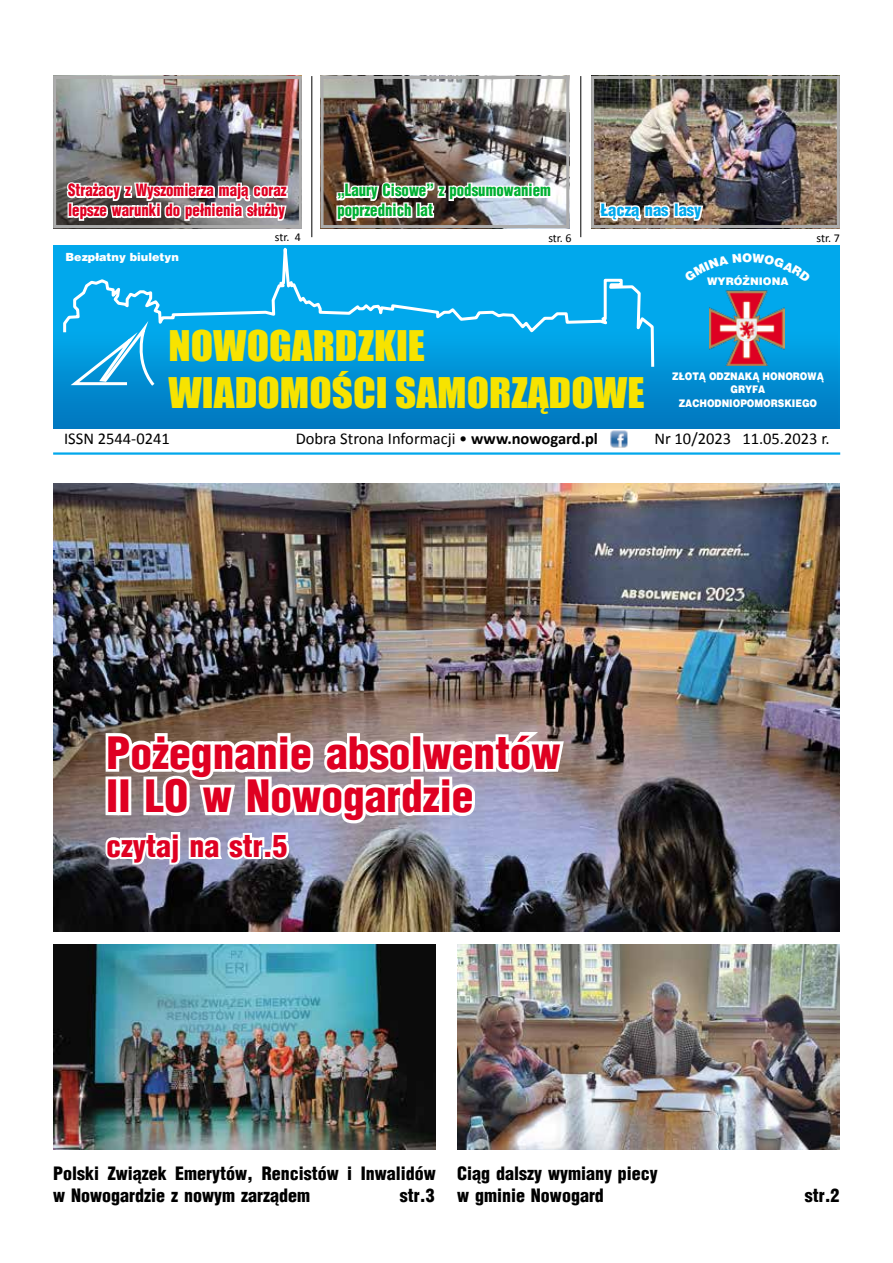
<style>
.page{position:relative;width:893px;height:1263px;background:#fff}
.page>*{position:absolute;margin:0;border:0;box-sizing:border-box;transform-origin:0 0}
.t1{font:900 43.5px/43.5px "Switzerland Cond";color:#df0022}
.t2{font:39px/47px "Impact";color:#f7e300;scale:1.05 1}
.t3{font:900 30px "Switzerland Cond";color:#df0022}
.t4{font:900 18px/21.6px "Switzerland Cond";color:#000}
.t5{font:16.5px "Calibri";color:#000}
.t6{font:900 16.5px/19.8px "Switzerland Cond";color:#df0022;scale:.9 1}
.t7{font:900 16.5px/19.8px "Switzerland Cond";color:#00b033;scale:.9 1}
.t8{font:900 16.5px "Switzerland Cond";color:#00a8ec}
.t9{font:12px "Calibri";letter-spacing:-.005em;color:#000}
.t10{font:900 11.25px "Switzerland";color:#fff}
.t11{font:900 10.5px/13.5px "Switzerland";color:#fff;text-align:center;scale:.87 1}
.t12{font:900 10.5px "Switzerland";color:#fff}
.s1{font-weight:700}
</style>
<div class="page">
<img style="left:325px;top:80px;width:240px;height:144px">
<div style="left:321px;top:76px;width:248px;height:152px;border:3px solid #acacac"></div>
<img style="left:595px;top:80px;width:241px;height:144px">
<div style="left:591px;top:76px;width:249px;height:152px;border:3px solid #acacac"></div>
<img style="left:53px;top:245px;width:787px;height:183px">
<svg style="left:63px;top:248px;width:593px;height:122px;background:#0ea9e9"></svg>
<svg style="left:66px;top:324px;width:91px;height:65px;background:#27aae3"></svg>
<img style="left:709px;top:290px;width:76px;height:76px">
<hr style="left:53px;top:452px;width:787px;height:3px;background:#00a8ec">
<img style="left:610px;top:430px;width:18px;height:18px">
<hr style="left:311px;top:76px;width:1px;height:161px;background:#000">
<hr style="left:580px;top:76px;width:1px;height:161px;background:#000">
<img style="left:57px;top:80px;width:241px;height:144px">
<div style="left:53px;top:76px;width:249px;height:152px;border:3px solid #acacac"></div>
<svg style="left:598px;top:201px;width:107px;height:28px"></svg>
<svg style="left:65px;top:157px;width:224px;height:104px"></svg>
<img style="left:335px;top:171px;width:218px;height:58px">
<img style="left:53px;top:484px;width:787px;height:447px">
<img style="left:457px;top:944px;width:383px;height:206px">
<img style="left:53px;top:944px;width:383px;height:206px">
<img style="left:102px;top:719px;width:465px;height:162px">
<div style="left:684px;top:253px;width:127px;height:29px;background:#01a8ec"></div>
<p class="t6" style="left:68px;top:180px;width:244px">Strażacy z Wyszomierza mają coraz lepsze warunki do pełnienia służby</p>
<p class="t7" style="left:337px;top:180px;width:239px">„Laury Cisowe” z podsumowaniem poprzednich lat</p>
<p class="t8" style="left:601px;top:200px;width:102px">Łączą nas lasy</p>
<p class="t10" style="left:65px;top:250px;width:115px">Bezpłatny biuletyn</p>
<p class="t9" style="left:275px;top:230px;width:28px">str. 4</p>
<p class="t9" style="left:548px;top:230px;width:25px">str. 6</p>
<p class="t9" style="left:816px;top:230px;width:25px">str. 7</p>
<p class="t12" style="left:707px;top:275px;width:83px">WYRÓŻNIONA</p>
<h2 class="t2" style="left:168px;top:321px;width:455px">NOWOGARDZKIE<br>WIADOMOŚCI SAMORZĄDOWE</h2>
<p class="t11" style="left:672px;top:370px;width:176px">ZŁOTĄ ODZNAKĄ HONOROWĄ<br>GRYFA<br>ZACHODNIOPOMORSKIEGO</p>
<p class="t5" style="left:64px;top:428px;width:107px">ISSN 2544-0241</p>
<p class="t5" style="left:296px;top:428px;width:304px">Dobra Strona Informacji • <span class="s1">www.nowogard.pl</span></p>
<p class="t5" style="left:654px;top:428px;width:177px">Nr 10/2023 11.05.2023 r.</p>
<h1 class="t1" style="left:106px;top:730px;width:456px">Pożegnanie absolwentów<br>II LO w Nowogardzie</h1>
<h3 class="t3" style="left:106px;top:826px;width:183px">czytaj na str.5</h3>
<p class="t4" style="left:53px;top:1162px;width:384px">Polski Związek Emerytów, Rencistów i Inwalidów w Nowogardzie z nowym zarządem</p>
<p class="t4" style="left:400px;top:1184px;width:36px">str.3</p>
<p class="t4" style="left:457px;top:1162px;width:202px">Ciąg dalszy wymiany piecy w gminie Nowogard</p>
<p class="t4" style="left:805px;top:1184px;width:36px">str.2</p>
</div>
